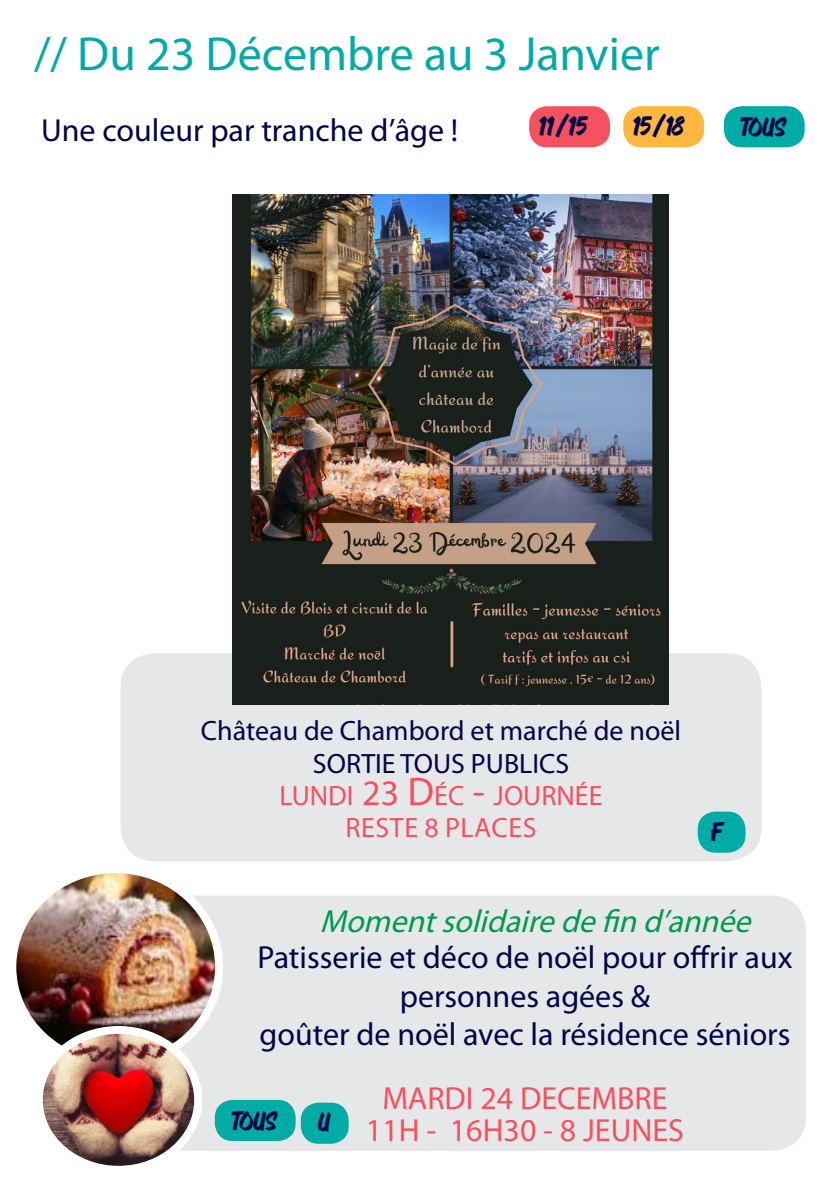
<style>
.page{position:relative;width:840px;height:1191px;background:#fff}
.page>*{position:absolute;margin:0;border:0;box-sizing:border-box;transform-origin:0 0}
.t1{font:48px "Myriad Pro";color:#01aca6}
.t2{font:32px/38.4px "Myriad Pro";color:#010648;text-align:center}
.t3{font:32px "Myriad Pro";color:#f6515f}
.t4{font:italic 32px "Myriad Pro";color:#009b4c}
.t5{font:28px "Myriad Pro";color:#010648}
.t6{font:28px "Myriad Pro";color:#f6515f}
.t7{font:28px "Myriad Pro";letter-spacing:.02em;color:#f6515f}
.t8{font:24px "Better Faster";letter-spacing:-.03em;color:#010648}
.s1{font-size:36px}
.s2{font-size:40px}
</style>
<div class="page">
<div style="left:529px;top:106px;width:80px;height:41px;background:#f6515f;border-radius:18px"></div>
<div style="left:623px;top:106px;width:80px;height:41px;background:#ffb73f;border-radius:18px"></div>
<div style="left:723px;top:106px;width:81px;height:41px;background:#01aca6;border-radius:18px"></div>
<div style="left:150px;top:895px;width:655px;height:255px;background:#e6e7e9;border-radius:34px"></div>
<img style="left:17px;top:874px;width:202px;height:158px">
<div style="left:8px;top:865px;width:215px;height:203px;border:8px solid #fff;border-radius:50%"></div>
<div style="left:215px;top:1100px;width:80px;height:41px;background:#01aca6;border-radius:18px"></div>
<div style="left:120px;top:653px;width:641px;height:208px;background:#e6e7e9;border-radius:34px"></div>
<div style="left:300px;top:1102px;width:48px;height:41px;background:#01aca6;border-radius:18px"></div>
<img style="left:39px;top:1030px;width:159px;height:134px">
<div style="left:35px;top:1026px;width:167px;height:147px;border:8px solid #fff;border-radius:50%"></div>
<img style="left:232px;top:195px;width:436px;height:509px">
<div style="left:697px;top:811px;width:48px;height:41px;background:#01aca6;border-radius:18px"></div>
<p class="t1" style="left:34px;top:24px;width:627px">// Du 23 Décembre au 3 Janvier</p>
<p class="t2" style="left:41px;top:110px;width:418px">Une couleur par tranche d’âge !</p>
<p class="t8" style="left:539px;top:108px;width:50px">11/15</p>
<p class="t8" style="left:632px;top:108px;width:53px">15/18</p>
<p class="t8" style="left:739px;top:109px;width:48px">TOUS</p>
<p class="t5" style="left:201px;top:713px;width:481px">Château de Chambord et marché de noël</p>
<p class="t5" style="left:313px;top:746px;width:258px">SORTIE TOUS PUBLICS</p>
<p class="t6" style="left:279px;top:778px;width:28px">LUNDI</p>
<p class="t6" style="left:362px;top:778px;width:178px"><span class="s1">23</span> <span class="s2">D</span>ÉC <span class="s2">-</span> JOURN</p>
<p class="t6" style="left:574px;top:778px;width:26px">ÉE</p>
<p class="t7" style="left:345px;top:810px;width:192px">RESTE 8 PLACES</p>
<p class="t8" style="left:710px;top:814px;width:13px">F</p>
<p class="t4" style="left:319px;top:901px;width:441px">Momentsolidairedefind’année</p>
<p class="t2" style="left:257px;top:937px;width:536px">Patisserie et déco de noël pour offrir aux personnes agées &amp;</p>
<p class="t2" style="left:259px;top:1014px;width:532px">goûter de noël avec la résidence séniors</p>
<p class="t3" style="left:382px;top:1078px;width:286px">MARDI 24 DECEMBRE</p>
<p class="t3" style="left:365px;top:1110px;width:319px">11H - 16H30 - 8 JEUNES</p>
<p class="t8" style="left:230px;top:1102px;width:48px">TOUS</p>
<p class="t8" style="left:318px;top:1104px;width:14px">U</p>
</div>
